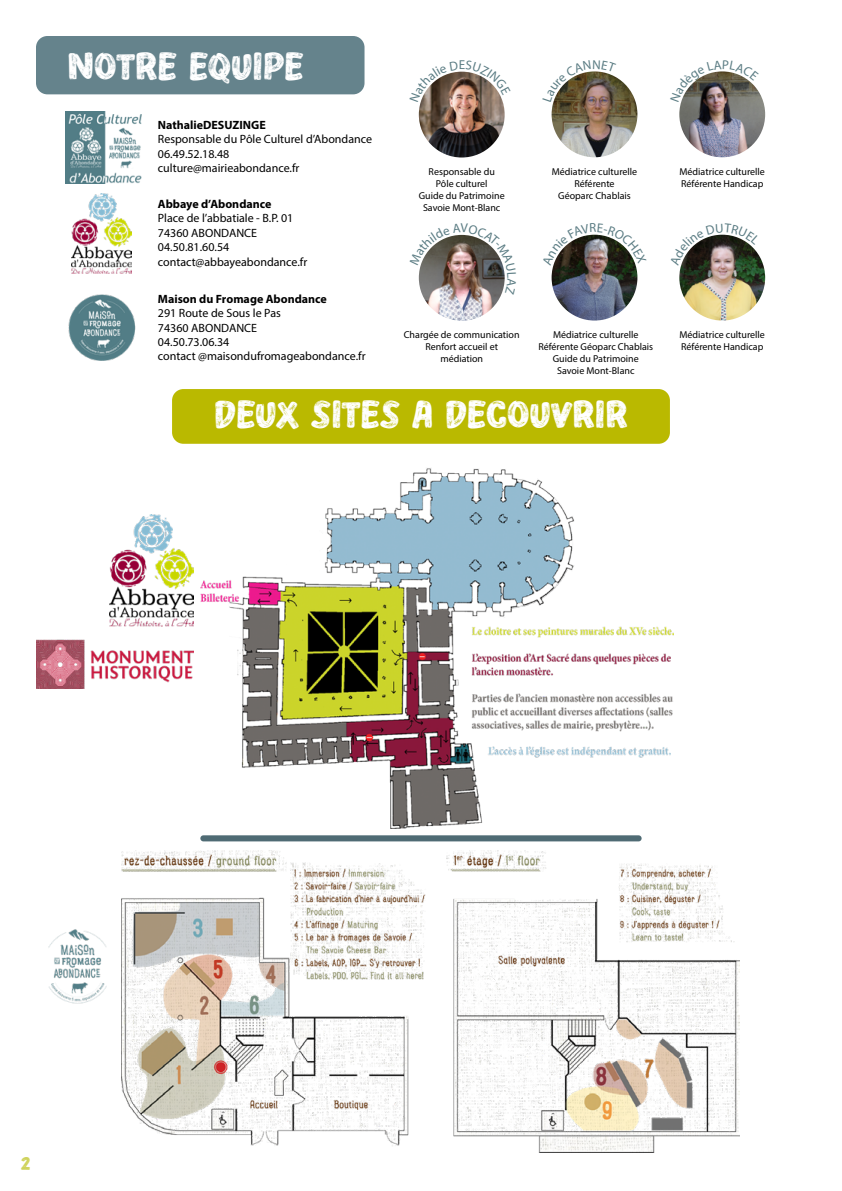
<style>
.page{position:relative;width:842px;height:1191px;background:#fff}
.page>*{position:absolute;margin:0;border:0;box-sizing:border-box;transform-origin:0 0}
.t1{font:39px "BEACHWORKS Regular";color:#fff}
.t2{font:20px "BEACHWORKS Regular";color:#cfd35c}
.t3{font:13px "Myriad Pro";color:#5c7d84}
.t4{font:12px/14.4px "Myriad Pro";color:#000}
.t5{font:700 12px "Myriad Pro";color:#000}
.t6{font:10px/12px "Myriad Pro";color:#000;text-align:center}
</style>
<div class="page">
<div style="left:172px;top:389px;width:498px;height:55px;background:#bab900;border-radius:11px"></div>
<img style="left:110px;top:514px;width:84px;height:112px">
<img style="left:200px;top:468px;width:473px;height:360px">
<img style="left:48px;top:929px;width:59px;height:75px">
<img style="left:122px;top:850px;width:618px;height:302px">
<div style="left:200px;top:835px;width:442px;height:6px;background:#4f6b74;border-radius:3px"></div>
<img style="left:72px;top:194px;width:59px;height:79px">
<img style="left:68px;top:294px;width:68px;height:67px">
<div style="left:36px;top:36px;width:328px;height:58px;background:#65838c;border-radius:11px"></div>
<img style="left:419px;top:72px;width:86px;height:85px;border-radius:43px">
<img style="left:419px;top:235px;width:86px;height:86px;border-radius:43px">
<img style="left:552px;top:71px;width:85px;height:86px;border-radius:43px">
<img style="left:552px;top:235px;width:85px;height:85px;border-radius:43px">
<img style="left:679px;top:71px;width:86px;height:86px;border-radius:43px">
<img style="left:679px;top:235px;width:86px;height:85px;border-radius:43px">
<img style="left:66px;top:112px;width:76px;height:72px">
<img style="left:36px;top:639px;width:158px;height:50px">
<svg style="left:420px;top:71px;width:38px;height:31px"></svg>
<svg style="left:466px;top:72px;width:34px;height:23px"></svg>
<img style="left:418px;top:234px;width:87px;height:60px">
<svg style="left:553px;top:71px;width:63px;height:31px"></svg>
<svg style="left:553px;top:234px;width:83px;height:32px"></svg>
<svg style="left:681px;top:71px;width:78px;height:31px"></svg>
<svg style="left:681px;top:234px;width:79px;height:32px"></svg>
<h1 class="t1" style="left:68px;top:44px;width:238px">NOTRE EQUIPE</h1>
<h3 class="t3" style="left:459px;top:57px;width:8px">E</h3>
<p class="t5" style="left:158px;top:117px;width:109px">NathalieDESUZINGE</p>
<p class="t4" style="left:158px;top:132px;width:216px">Responsable du Pôle Culturel d’Abondance<br>06.49.52.18.48 culture@mairieabondance.fr</p>
<p class="t5" style="left:158px;top:196px;width:115px">Abbaye d’Abondance</p>
<p class="t4" style="left:158px;top:211px;width:151px">Place de l’abbatiale - B.P. 01<br>74360 ABONDANCE<br>04.50.81.60.54 contact@abbayeabondance.fr</p>
<p class="t5" style="left:158px;top:291px;width:170px">Maison du Fromage Abondance</p>
<p class="t4" style="left:158px;top:306px;width:209px">291 Route de Sous le Pas<br>74360 ABONDANCE<br>04.50.73.06.34<br>contact @maisondufromageabondance.fr</p>
<p class="t6" style="left:419px;top:165px;width:87px">Responsable du<br>Pôle culturel<br>Guide du Patrimoine<br>Savoie Mont-Blanc</p>
<p class="t6" style="left:404px;top:329px;width:117px">Chargée de communication<br>Renfort accueil et médiation</p>
<p class="t6" style="left:552px;top:165px;width:87px">Médiatrice culturelle<br>Référente<br>Géoparc Chablais</p>
<p class="t6" style="left:538px;top:329px;width:116px">Médiatrice culturelle<br>Référente Géoparc Chablais<br>Guide du Patrimoine<br>Savoie Mont-Blanc</p>
<h1 class="t1" style="left:214px;top:392px;width:415px">DEUX SITES À DÉCOUVRIR</h1>
<p class="t6" style="left:679px;top:165px;width:87px;text-align:left">Médiatrice culturelle<br>Référente Handicap</p>
<p class="t6" style="left:679px;top:329px;width:87px;text-align:left">Médiatrice culturelle<br>Référente Handicap</p>
<h2 class="t2" style="left:21px;top:1151px;width:11px">2</h2>
</div>
